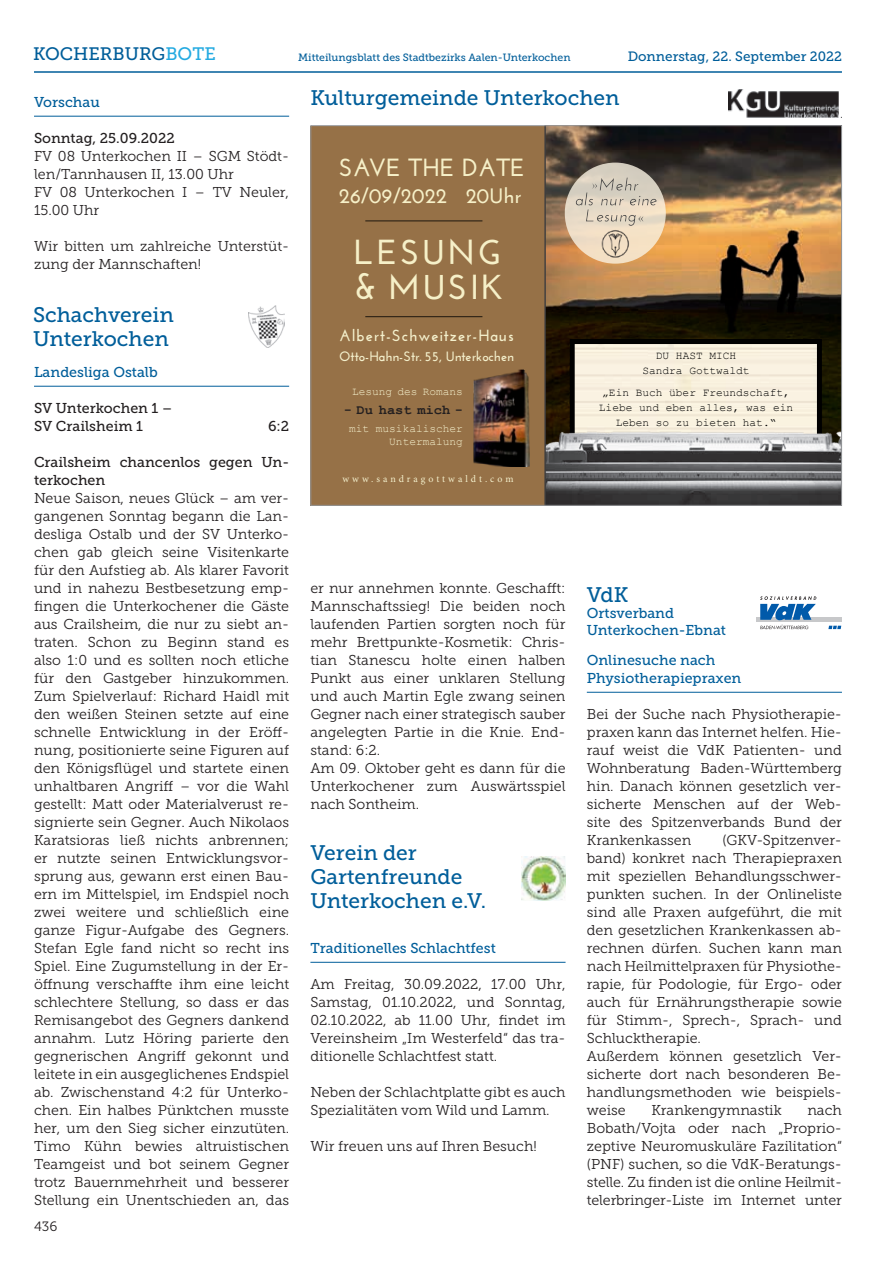
<style>
.page{position:relative;width:893px;height:1263px;background:#fff}
.page>*{position:absolute;margin:0;border:0;box-sizing:border-box;transform-origin:0 0}
.t1{font:700 34.65px/34.7px "Josefin Sans";letter-spacing:.07em;color:#f6f0c8}
.t2{font:700 24.75px "Josefin Sans";color:#f6f0c8}
.t3{font:700 21.15px "Josefin Sans";color:#f6f0c8}
.t4{font:21px/24px "Museo Slab 500";color:#005e9a}
.t5{font:18px "Museo Slab 500";color:#005e9a}
.t6{font:700 16.05px "Josefin Sans";letter-spacing:.06em;color:#f4f0cc}
.t7{font:14.85px "Minion Pro";color:#3e3e3f}
.t8{font:14.25px/18px "Museo Slab 300";color:#231f20}
.t9{font:14.25px/18px "Museo Slab 500";color:#005e9a}
.t10{font:14.25px/18px "Museo Slab 500";color:#231f20}
.t11{font:700 13.65px "Josefin Sans";color:#f4f0cc}
.t12{font:700 13.65px "Courier New";color:#231f20}
.t13{font:13.5px "Museo Slab 500";color:#005e9a}
.t14{font:13.5px "Museo Slab 300";color:#231f20}
.t15{font:11.1px/14.9px "Courier New";color:#000;text-align:center}
.t16{font:11.1px/12.5px "Courier New";color:#f4f0cc;text-align:right}
.t17{font:10.5px "Museo Slab 500";color:#005e9a}
.t18{font:9.9px "Minion Pro";letter-spacing:.3em;color:#f4f0cc}
.s1{color:#24aae1}
</style>
<div class="page">
<hr style="left:34px;top:71px;width:808px;height:2px;background:#005e9a">
<hr style="left:34px;top:116px;width:255px;height:1px;background:#005e9a">
<hr style="left:34px;top:386px;width:255px;height:1px;background:#005e9a">
<hr style="left:310px;top:962px;width:256px;height:1px;background:#005e9a">
<hr style="left:587px;top:692px;width:255px;height:1px;background:#005e9a">
<img style="left:522px;top:856px;width:44px;height:44px">
<img style="left:546px;top:127px;width:294px;height:304px">
<svg style="left:570px;top:339px;width:252px;height:92px;background:#e1d9c9"></svg>
<img style="left:546px;top:431px;width:294px;height:73px">
<div style="left:311px;top:126px;width:234px;height:379px;background:#967147"></div>
<svg style="left:544px;top:127px;width:2px;height:377px"></svg>
<img style="left:473px;top:370px;width:57px;height:97px">
<hr style="left:365px;top:221px;width:117px;height:1px;background:#000">
<hr style="left:365px;top:316px;width:117px;height:1px;background:#000">
<svg style="left:565px;top:163px;width:101px;height:101px;background:#e9d9c2"></svg>
<svg style="left:576px;top:177px;width:81px;height:49px;background:#d4cab9"></svg>
<img style="left:601px;top:229px;width:29px;height:29px">
<img style="left:729px;top:89px;width:113px;height:28px">
<div style="left:756px;top:617px;width:85px;height:5px;background:#c7c8ca"></div>
<svg style="left:760px;top:596px;width:56px;height:33px"></svg>
<svg style="left:828px;top:626px;width:13px;height:3px"></svg>
<img style="left:249px;top:305px;width:36px;height:43px">
<p class="t5" style="left:33px;top:44px;width:184px">KOCHERBURG<span class="s1">BOTE</span></p>
<p class="t17" style="left:298px;top:51px;width:274px">Mitteilungsblatt des Stadtbezirks Aalen-Unterkochen</p>
<p class="t13" style="left:628px;top:49px;width:216px">Donnerstag, 22. September 2022</p>
<p class="t9" style="left:34px;top:93px;width:67px">Vorschau</p>
<p class="t10" style="left:34px;top:129px;width:142px">Sonntag, 25.09.2022</p>
<p class="t8" style="left:34px;top:147px;width:257px">FV 08 Unterkochen II – SGM Stödt&shy;len/Tannhausen II, 13.00 Uhr<br>FV 08 Unterkochen I – TV Neuler,<br>15.00 Uhr</p>
<p class="t8" style="left:34px;top:237px;width:257px">Wir bitten um zahlreiche Unterstüt&shy;zung der Mannschaften!</p>
<h3 class="t4" style="left:33px;top:302px;width:142px">Schachverein<br>Unterkochen</h3>
<p class="t9" style="left:34px;top:363px;width:125px">Landesliga Ostalb</p>
<p class="t10" style="left:34px;top:399px;width:140px">SV Unterkochen 1 –<br>SV Crailsheim 1</p>
<p class="t10" style="left:268px;top:417px;width:23px">6:2</p>
<p class="t10" style="left:34px;top:453px;width:257px">Crailsheim chancenlos gegen Un&shy;terkochen</p>
<p class="t8" style="left:34px;top:489px;width:257px;text-align:justify">Neue Saison, neues Glück – am ver&shy;gangenen Sonntag begann die Lan&shy;desliga Ostalb und der SV Unterko&shy;chen gab gleich seine Visitenkarte für den Aufstieg ab. Als klarer Favorit und in nahezu Bestbesetzung emp&shy;fingen die Unterkochener die Gäste aus Crailsheim, die nur zu siebt an&shy;traten. Schon zu Beginn stand es also 1:0 und es sollten noch etliche für den Gastgeber hinzukommen.<br>Zum Spielverlauf: Richard Haidl mit den weißen Steinen setzte auf eine schnelle Entwicklung in der Eröff&shy;nung, positionierte seine Figuren auf den Königsflügel und startete einen unhaltbaren Angriff – vor die Wahl gestellt: Matt oder Materialverust re&shy;signierte sein Gegner. Auch Nikolaos Karatsioras ließ nichts anbrennen; er nutzte seinen Entwicklungsvor&shy;sprung aus, gewann erst einen Bau&shy;ern im Mittelspiel, im Endspiel noch zwei weitere und schließlich eine ganze Figur-Aufgabe des Gegners.<br>Stefan Egle fand nicht so recht ins Spiel. Eine Zugumstellung in der Er&shy;öffnung verschaffte ihm eine leicht schlechtere Stellung, so dass er das Remisangebot des Gegners dankend annahm. Lutz Höring parierte den gegnerischen Angriff gekonnt und leitete in ein ausgeglichenes Endspiel ab. Zwischenstand 4:2 für Unterko&shy;chen. Ein halbes Pünktchen musste her, um den Sieg sicher einzutüten.<br>Timo Kühn bewies altruistischen Teamgeist und bot seinem Gegner trotz Bauernmehrheit und besserer Stellung ein Unentschieden an, das</p>
<p class="t14" style="left:34px;top:1218px;width:25px">436</p>
<h3 class="t4" style="left:310px;top:86px;width:311px">Kulturgemeinde Unterkochen</h3>
<h2 class="t2" style="left:339px;top:153px;width:188px">SAVE THE DATE</h2>
<h3 class="t3" style="left:339px;top:183px;width:184px">26/09/2022 20Uhr</h3>
<h1 class="t1" style="left:353px;top:235px;width:151px">LESUNG &amp; MUSIK</h1>
<p class="t7" style="left:598px;top:196px;width:8px;rotate:-180deg">«</p>
<p class="t7" style="left:638px;top:209px;width:8px">«</p>
<p class="t6" style="left:339px;top:326px;width:176px">Albert-Schweitzer-Haus</p>
<p class="t11" style="left:339px;top:348px;width:176px">Otto-Hahn-Str. 55, Unterkochen</p>
<p class="t16" style="left:352px;top:385px;width:112px">Lesung des Romans</p>
<p class="t12" style="left:344px;top:401px;width:121px">- Du hast mich -</p>
<p class="t16" style="left:349px;top:422px;width:115px">mit musikalischer<br>Untermalung</p>
<p class="t18" style="left:342px;top:472px;width:173px">www.sandragottwaldt.com</p>
<p class="t15" style="left:642px;top:348px;width:109px">DU HAST MICH<br>Sandra Gottwaldt</p>
<p class="t15" style="left:599px;top:385px;width:196px">„Ein Buch über Freundschaft,<br>Liebe und eben alles, was ein<br>Leben so zu bieten hat.“</p>
<p class="t8" style="left:310px;top:579px;width:257px">er nur annehmen konnte. Geschafft:<br>Mannschaftssieg! Die beiden noch laufenden Partien sorgten noch für mehr Brettpunkte-Kosmetik: Chris&shy;tian Stanescu holte einen halben<br>Punkt aus einer unklaren Stellung und auch Martin Egle zwang seinen<br>Gegner nach einer strategisch sauber angelegten Partie in die Knie. End&shy;stand: 6:2.<br>Am 09. Oktober geht es dann für die<br>Unterkochener zum Auswärtsspiel nach Sontheim.</p>
<h3 class="t4" style="left:310px;top:841px;width:177px">Verein der<br>Gartenfreunde<br>Unterkochen e.V.</h3>
<p class="t9" style="left:310px;top:939px;width:187px">Traditionelles Schlachtfest</p>
<p class="t8" style="left:310px;top:975px;width:257px;text-align:justify">Am Freitag, 30.09.2022, 17.00 Uhr, Samstag, 01.10.2022, und Sonntag, 02.10.2022, ab 11.00 Uhr, findet im Vereinsheim „Im Westerfeld“ das tra&shy;ditionelle Schlachtfest statt.</p>
<p class="t8" style="left:310px;top:1083px;width:257px">Neben der Schlachtplatte gibt es auch<br>Spezialitäten vom Wild und Lamm.</p>
<p class="t8" style="left:310px;top:1137px;width:228px">Wir freuen uns auf Ihren Besuch!</p>
<h3 class="t4" style="left:587px;top:583px;width:43px">VdK</h3>
<p class="t9" style="left:587px;top:605px;width:141px;line-height:16.5px">Ortsverband<br>Unterkochen-Ebnat</p>
<p class="t9" style="left:587px;top:651px;width:156px">Onlinesuche nach<br>Physiotherapiepraxen</p>
<p class="t8" style="left:587px;top:705px;width:257px;text-align:justify">Bei der Suche nach Physiotherapie&shy;praxen kann das Internet helfen. Hie&shy;rauf weist die VdK Patienten- und Wohnberatung Baden-Württemberg hin. Danach können gesetzlich ver&shy;sicherte Menschen auf der Web&shy;site des Spitzenverbands Bund der Krankenkassen</p>
<p class="t8" style="left:587px;top:831px;width:257px;text-indent:136px">(GKV-Spitzenver&shy;band) konkret nach Therapiepraxen mit speziellen Behandlungsschwer&shy;punkten suchen. In der Onlineliste sind alle Praxen aufgeführt, die mit den gesetzlichen Krankenkassen ab&shy;rechnen dürfen. Suchen kann man nach Heilmittelpraxen für Physiothe&shy;rapie, für Podologie, für Ergo- oder auch für Ernährungstherapie sowie für Stimm-, Sprech-, Sprach- und<br>Schlucktherapie.<br>Außerdem können gesetzlich Ver&shy;sicherte dort nach besonderen Be&shy;handlungsmethoden wie beispiels&shy;weise</p>
<p class="t8" style="left:587px;top:1101px;width:257px;text-align:justify;text-indent:221px">nach Bobath/Vojta oder nach „Proprio&shy;zeptive Neuromuskuläre Fazilitation“ (PNF) suchen, so die VdK-Beratungs&shy;stelle. Zu finden ist die online Heilmit&shy;telerbringer-Liste im Internet unter</p>
<p class="t8" style="left:651px;top:1101px;width:132px">Krankengymnastik</p>
</div>
